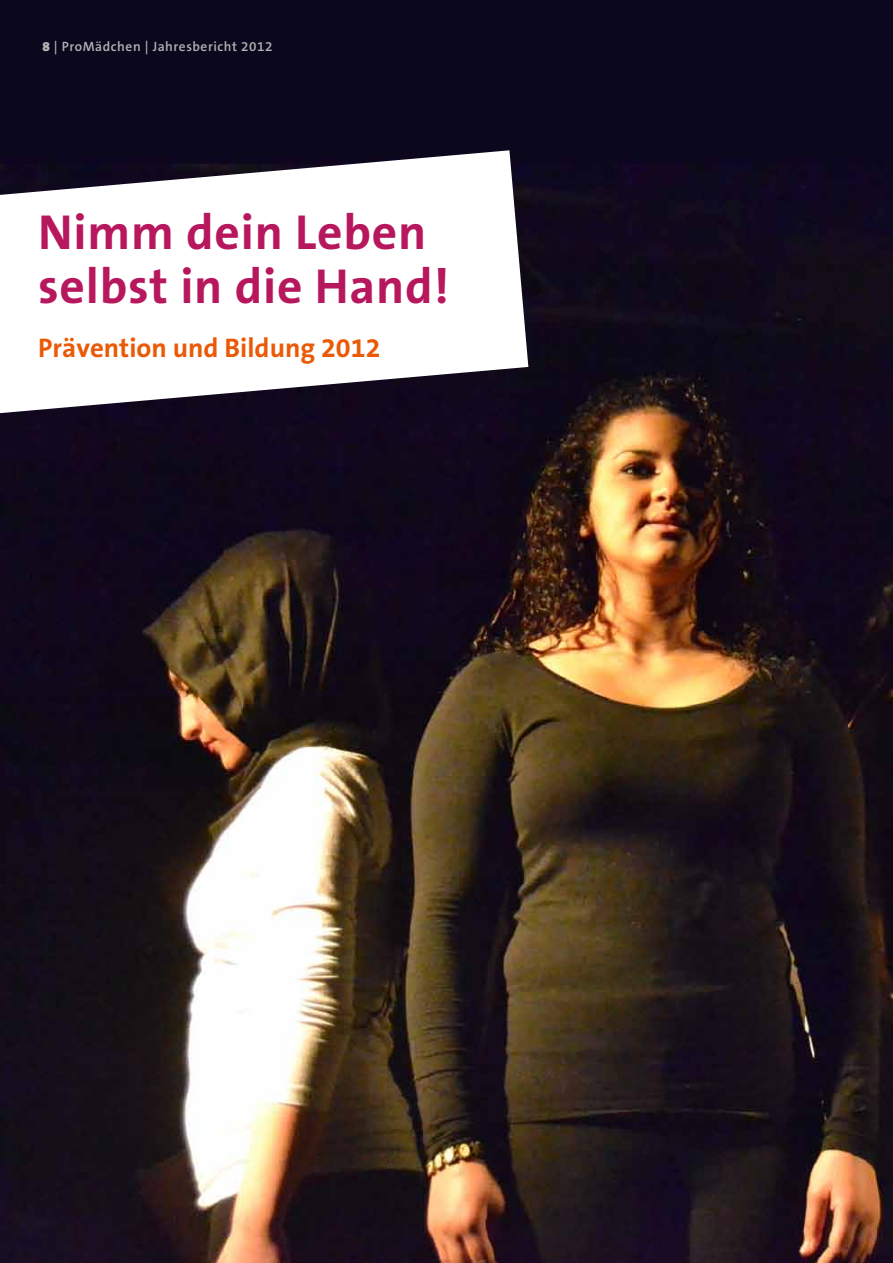
<style>
.page{position:relative;width:893px;height:1263px;background:#fff}
.page>*{position:absolute;margin:0;border:0;box-sizing:border-box;transform-origin:0 0}
.t1{font:700 49.5px/54px "The Sans CE B7";letter-spacing:.015em;color:#b7175d}
.t2{font:700 27px "The Sans CE B7";color:#ea5a06}
.t3{font:600 13.5px "The Sans CE B6";letter-spacing:.04em;color:#b1b2b3}
.s1{font-family:"The Sans CE B9";font-weight:900}
</style>
<div class="page">
<img style="left:0;top:0;width:893px;height:1263px">
<svg style="left:0;top:150px;width:528px;height:263px"></svg>
<p class="t3" style="left:43px;top:39px;width:231px"><span class="s1">8</span> | ProMädchen | Jahresbericht 2012</p>
<h1 class="t1" style="left:38px;top:208px;width:413px">Nimm dein Leben selbst in die Hand!</h1>
<h2 class="t2" style="left:38px;top:333px;width:344px">Prävention und Bildung 2012</h2>
</div>
